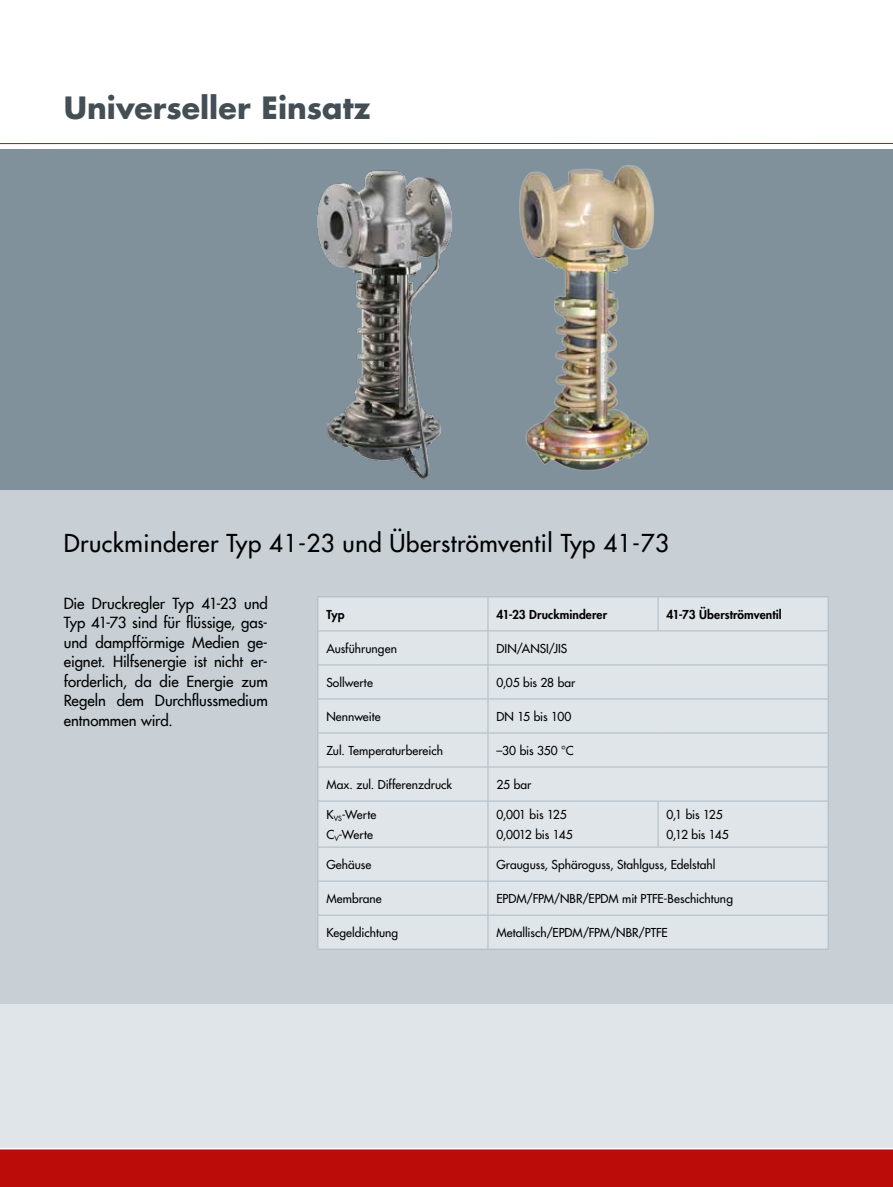
<style>
.page{position:relative;width:893px;height:1187px;background:#fff}
.page>*{position:absolute;margin:0;border:0;box-sizing:border-box;transform-origin:0 0}
.t1{font:700 30px "Futura Com";color:#434f55}
.t2{font:24px "Futura";letter-spacing:.02em;color:#000}
.t3{font:500 15px/19.5px "Futura Com";letter-spacing:-.005em;color:#000;text-align:justify}
.t4{font:12px/19.5px "Futura";color:#000}
.t5{font:800 12px "Futura";letter-spacing:.01em;color:#000}
</style>
<div class="page">
<div style="left:0;top:405px;width:893px;height:598px;background:#c8d0d5"></div>
<div style="left:0;top:1148px;width:893px;height:38px;background:#bb0c0a"></div>
<div style="left:0;top:1003px;width:893px;height:145px;background:#dfe5e9"></div>
<div style="left:0;top:150px;width:893px;height:340px;background:#80919b"></div>
<img style="left:519px;top:165px;width:135px;height:306px">
<img style="left:317px;top:170px;width:135px;height:310px">
<div style="left:318px;top:598px;width:510px;height:350px;background:#dfe5e9"></div>
<hr style="left:317px;top:596px;width:171px;height:1px;background:#afbac1">
<hr style="left:317px;top:597px;width:1px;height:34px;background:#afbac1">
<hr style="left:488px;top:596px;width:170px;height:1px;background:#afbac1">
<hr style="left:488px;top:597px;width:1px;height:33px;background:#afbac1">
<hr style="left:658px;top:596px;width:170px;height:1px;background:#afbac1">
<hr style="left:658px;top:597px;width:1px;height:33px;background:#afbac1">
<hr style="left:828px;top:597px;width:1px;height:34px;background:#afbac1">
<hr style="left:318px;top:630px;width:170px;height:1px;background:#afbac1">
<hr style="left:317px;top:631px;width:1px;height:34px;background:#afbac1">
<hr style="left:488px;top:630px;width:170px;height:1px;background:#afbac1">
<hr style="left:488px;top:631px;width:1px;height:33px;background:#afbac1">
<hr style="left:658px;top:630px;width:170px;height:1px;background:#afbac1">
<hr style="left:828px;top:631px;width:1px;height:34px;background:#afbac1">
<hr style="left:318px;top:664px;width:170px;height:1px;background:#afbac1">
<hr style="left:317px;top:665px;width:1px;height:34px;background:#afbac1">
<hr style="left:488px;top:664px;width:170px;height:1px;background:#afbac1">
<hr style="left:488px;top:665px;width:1px;height:33px;background:#afbac1">
<hr style="left:658px;top:664px;width:170px;height:1px;background:#afbac1">
<hr style="left:828px;top:665px;width:1px;height:34px;background:#afbac1">
<hr style="left:318px;top:698px;width:170px;height:1px;background:#afbac1">
<hr style="left:317px;top:699px;width:1px;height:34px;background:#afbac1">
<hr style="left:488px;top:698px;width:170px;height:1px;background:#afbac1">
<hr style="left:488px;top:699px;width:1px;height:33px;background:#afbac1">
<hr style="left:658px;top:698px;width:170px;height:1px;background:#afbac1">
<hr style="left:828px;top:699px;width:1px;height:34px;background:#afbac1">
<hr style="left:318px;top:732px;width:170px;height:1px;background:#afbac1">
<hr style="left:317px;top:733px;width:1px;height:34px;background:#afbac1">
<hr style="left:488px;top:732px;width:170px;height:1px;background:#afbac1">
<hr style="left:488px;top:733px;width:1px;height:33px;background:#afbac1">
<hr style="left:658px;top:732px;width:170px;height:1px;background:#afbac1">
<hr style="left:828px;top:733px;width:1px;height:34px;background:#afbac1">
<hr style="left:318px;top:766px;width:170px;height:1px;background:#afbac1">
<hr style="left:317px;top:767px;width:1px;height:34px;background:#afbac1">
<hr style="left:488px;top:766px;width:170px;height:1px;background:#afbac1">
<hr style="left:488px;top:767px;width:1px;height:33px;background:#afbac1">
<hr style="left:658px;top:766px;width:170px;height:1px;background:#afbac1">
<hr style="left:828px;top:767px;width:1px;height:34px;background:#afbac1">
<hr style="left:318px;top:800px;width:170px;height:1px;background:#afbac1">
<hr style="left:317px;top:801px;width:1px;height:46px;background:#afbac1">
<hr style="left:488px;top:800px;width:170px;height:1px;background:#afbac1">
<hr style="left:488px;top:801px;width:1px;height:45px;background:#afbac1">
<hr style="left:658px;top:800px;width:170px;height:1px;background:#afbac1">
<hr style="left:658px;top:801px;width:1px;height:45px;background:#afbac1">
<hr style="left:828px;top:801px;width:1px;height:46px;background:#afbac1">
<hr style="left:318px;top:846px;width:170px;height:1px;background:#afbac1">
<hr style="left:317px;top:847px;width:1px;height:34px;background:#afbac1">
<hr style="left:488px;top:846px;width:170px;height:1px;background:#afbac1">
<hr style="left:488px;top:847px;width:1px;height:33px;background:#afbac1">
<hr style="left:658px;top:846px;width:170px;height:1px;background:#afbac1">
<hr style="left:828px;top:847px;width:1px;height:34px;background:#afbac1">
<hr style="left:318px;top:880px;width:170px;height:1px;background:#afbac1">
<hr style="left:317px;top:881px;width:1px;height:34px;background:#afbac1">
<hr style="left:488px;top:880px;width:170px;height:1px;background:#afbac1">
<hr style="left:488px;top:881px;width:1px;height:33px;background:#afbac1">
<hr style="left:658px;top:880px;width:170px;height:1px;background:#afbac1">
<hr style="left:828px;top:881px;width:1px;height:34px;background:#afbac1">
<hr style="left:318px;top:914px;width:170px;height:1px;background:#afbac1">
<hr style="left:317px;top:915px;width:1px;height:33px;background:#afbac1">
<hr style="left:488px;top:914px;width:170px;height:1px;background:#afbac1">
<hr style="left:488px;top:915px;width:1px;height:33px;background:#afbac1">
<hr style="left:658px;top:914px;width:170px;height:1px;background:#afbac1">
<hr style="left:828px;top:915px;width:1px;height:33px;background:#afbac1">
<hr style="left:317px;top:948px;width:171px;height:1px;background:#afbac1">
<hr style="left:488px;top:948px;width:170px;height:1px;background:#afbac1">
<hr style="left:658px;top:948px;width:170px;height:1px;background:#afbac1">
<hr style="left:0;top:143px;width:893px;height:1px;background:#bb0c0a">
<hr style="left:0;top:1147px;width:893px;height:2px;background:#fff">
<h1 class="t1" style="left:64px;top:85px;width:308px">Universeller Einsatz</h1>
<h2 class="t2" style="left:64px;top:527px;width:607px">Druckminderer Typ 41-23 und Überströmventil Typ 41-73</h2>
<p class="t3" style="left:64px;top:592px;width:206px">Die Druckregler Typ 41-23 und Typ 41-73 sind für flüssige, gas&shy;und dampfförmige Medien ge&shy;eignet. Hilfsenergie ist nicht er&shy;forderlich, da die Energie zum Regeln dem Durchflussmedium entnommen wird.</p>
<p class="t5" style="left:326px;top:606px;width:20px">Typ</p>
<p class="t5" style="left:496px;top:606px;width:112px">41-23 Druckminderer</p>
<p class="t5" style="left:667px;top:606px;width:117px">41-73 Überströmventil</p>
<p class="t4" style="left:326px;top:638px;width:72px">Ausführungen</p>
<p class="t4" style="left:496px;top:638px;width:72px">DIN/ANSI/JIS</p>
<p class="t4" style="left:326px;top:672px;width:48px">Sollwerte</p>
<p class="t4" style="left:496px;top:672px;width:80px">0,05 bis 28 bar</p>
<p class="t4" style="left:326px;top:706px;width:56px">Nennweite</p>
<p class="t4" style="left:496px;top:706px;width:76px">DN 15 bis 100</p>
<p class="t4" style="left:326px;top:740px;width:118px">Zul. Temperaturbereich</p>
<p class="t4" style="left:496px;top:740px;width:79px">–30 bis 350 °C</p>
<p class="t4" style="left:326px;top:774px;width:127px">Max. zul. Differenzdruck</p>
<p class="t4" style="left:496px;top:774px;width:36px">25 bar</p>
<p class="t4" style="left:326px;top:804px;width:51px">K<sub>VS</sub>-Werte<br>C<sub>V</sub>-Werte</p>
<p class="t4" style="left:496px;top:804px;width:78px">0,001 bis 125<br>0,0012 bis 145</p>
<p class="t4" style="left:667px;top:804px;width:64px">0,1 bis 125<br>0,12 bis 145</p>
<p class="t4" style="left:326px;top:854px;width:47px">Gehäuse</p>
<p class="t4" style="left:496px;top:854px;width:220px">Grauguss, Sphäroguss, Stahlguss, Edelstahl</p>
<p class="t4" style="left:326px;top:888px;width:57px">Membrane</p>
<p class="t4" style="left:496px;top:888px;width:238px">EPDM/FPM/NBR/EPDM mit PTFE-Beschichtung</p>
<p class="t4" style="left:326px;top:922px;width:73px">Kegeldichtung</p>
<p class="t4" style="left:496px;top:922px;width:173px">Metallisch/EPDM/FPM/NBR/PTFE</p>
</div>
